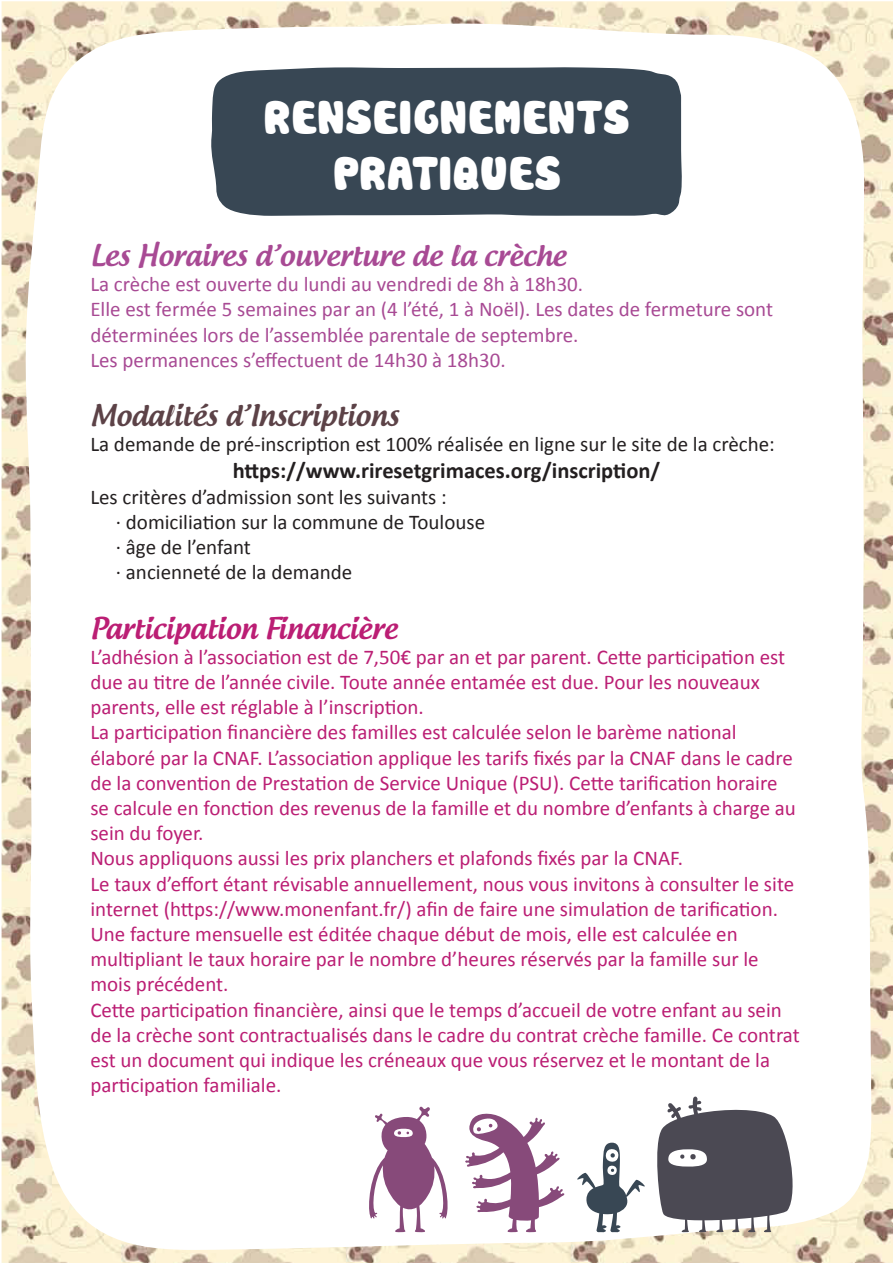
<style>
.page{position:relative;width:893px;height:1263px;background:#fff}
.page>*{position:absolute;margin:0;border:0;box-sizing:border-box;transform-origin:0 0}
.t1{font:46.2px/55.5px "Cookies";color:#fff;text-align:center}
.t2{font:500 28.5px "Androgyne";color:#a84a94}
.t3{font:500 28.5px "Androgyne";color:#5c4247}
.t4{font:500 28.5px "Androgyne";color:#bb1e74}
.t5{font:700 22.5px "Calibri";color:#231f20}
.t6{font:21px/25.2px "Calibri";color:#bb1e74}
.t7{font:21px/25.2px "Calibri";color:#a84a94}
.t8{font:21px "Calibri";color:#231f20}
</style>
<div class="page">
<img style="left:2px;top:1px;width:891px;height:1262px">
<svg style="left:465px;top:1111px;width:100px;height:121px"></svg>
<svg style="left:367px;top:1106px;width:82px;height:126px"></svg>
<svg style="left:577px;top:1142px;width:68px;height:90px"></svg>
<svg style="left:652px;top:1096px;width:148px;height:136px"></svg>
<h1 class="t1" style="left:265px;top:91px;width:368px">RENSEIGNEMENTS<br>PRATIQUES</h1>
<p class="t2" style="left:90px;top:237px;width:477px">Les Horaires d’ouverture de la crèche</p>
<p class="t7" style="left:90px;top:271px;width:494px">La crèche est ouverte du lundi au vendredi de 8h à 18h30.</p>
<p class="t7" style="left:90px;top:296px;width:684px">Elle est fermée 5 semaines par an (4 l’été, 1 à Noël). Les dates de fermeture sont déterminées lors de l’assemblée parentale de septembre.</p>
<p class="t7" style="left:90px;top:346px;width:417px">Les permanences s’effectuent de 14h30 à 18h30.</p>
<p class="t3" style="left:90px;top:397px;width:310px">Modalités d’Inscriptions</p>
<p class="t8" style="left:90px;top:431px;width:686px">La demande de pré-inscription est 100% réalisée en ligne sur le site de la crèche:</p>
<p class="t5" style="left:233px;top:457px;width:429px">https://www.riresetgrimaces.org/inscription/</p>
<p class="t8" style="left:90px;top:483px;width:358px">Les critères d’admission sont les suivants :</p>
<p class="t8" style="left:116px;top:509px;width:371px">· domiciliation sur la commune de Toulouse</p>
<p class="t8" style="left:116px;top:534px;width:137px">· âge de l’enfant</p>
<p class="t8" style="left:116px;top:559px;width:238px">· ancienneté de la demande</p>
<p class="t4" style="left:90px;top:610px;width:309px">Participation Financière</p>
<p class="t6" style="left:90px;top:643px;width:696px">L’adhésion à l’association est de 7,50€ par an et par parent. Cette participation est due au titre de l’année civile. Toute année entamée est due. Pour les nouveaux parents, elle est réglable à l’inscription.</p>
<p class="t6" style="left:90px;top:719px;width:707px">La participation financière des familles est calculée selon le barème national élaboré par la CNAF. L’association applique les tarifs fixés par la CNAF dans le cadre de la convention de Prestation de Service Unique (PSU). Cette tarification horaire se calcule en fonction des revenus de la famille et du nombre d’enfants à charge au sein du foyer.</p>
<p class="t6" style="left:90px;top:845px;width:594px">Nous appliquons aussi les prix planchers et plafonds fixés par la CNAF.</p>
<p class="t6" style="left:90px;top:870px;width:705px">Le taux d’effort étant révisable annuellement, nous vous invitons à consulter le site internet (https://www.monenfant.fr/) afin de faire une simulation de tarification.</p>
<p class="t6" style="left:90px;top:920px;width:670px">Une facture mensuelle est éditée chaque début de mois, elle est calculée en multipliant le taux horaire par le nombre d’heures réservés par la famille sur le mois précédent.</p>
<p class="t6" style="left:90px;top:996px;width:711px">Cette participation financière, ainsi que le temps d’accueil de votre enfant au sein de la crèche sont contractualisés dans le cadre du contrat crèche famille. Ce contrat est un document qui indique les créneaux que vous réservez et le montant de la participation familiale.</p>
</div>
